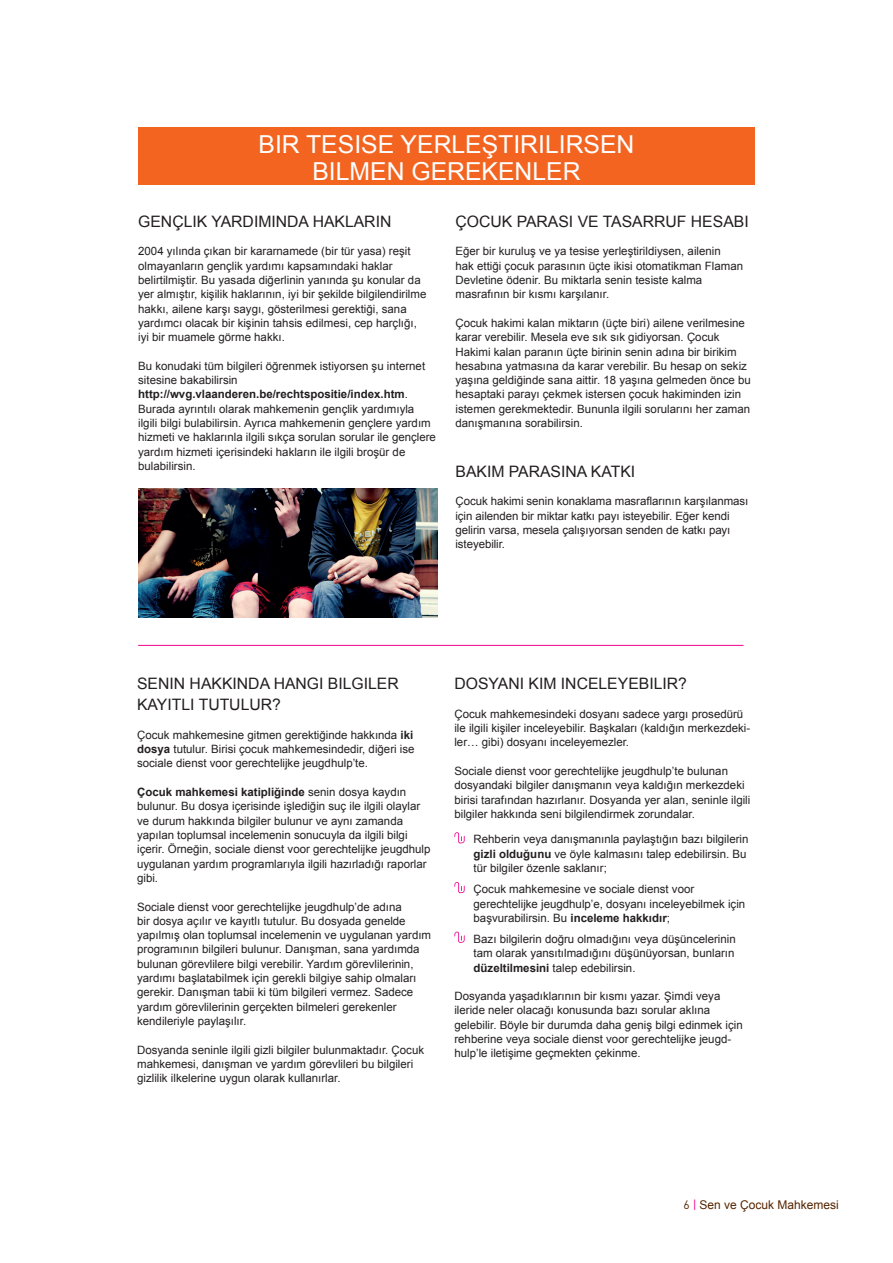
<style>
.page{position:relative;width:893px;height:1263px;background:#fff}
.page>*{position:absolute;margin:0;border:0;box-sizing:border-box;transform-origin:0 0}
.t1{font:24.75px/27px "Arial";color:#fff;text-align:center}
.t2{font:15.75px/21px "Arial";color:#231f20}
.t3{font:12px "Arial";color:#572500}
.t4{font:11.55px/14.2px "Arial";color:#231f20}
.s1{font-weight:700}
.s2{font-family:"DIN"}
.s3{font-family:"DIN";color:#ed028c}
</style>
<div class="page">
<div style="left:138px;top:128px;width:617px;height:57px;background:#f36421"></div>
<svg style="left:454px;top:832px;width:11px;height:12px"></svg>
<svg style="left:454px;top:882px;width:11px;height:11px"></svg>
<svg style="left:454px;top:931px;width:11px;height:12px"></svg>
<hr style="left:138px;top:645px;width:605px;height:1px;background:#ed028c">
<img style="left:138px;top:489px;width:299px;height:128px">
<h1 class="t1" style="left:258px;top:131px;width:373px">Bir tesise yerleştirilirsen bilmen gerekenler</h1>
<h2 class="t2" style="left:138px;top:211px;width:125px">Gençlik yardımın</h2>
<h2 class="t2" style="left:287px;top:211px;width:87px">da hakların</h2>
<p class="t4" style="left:138px;top:244px;width:290px">2004 yılında çıkan bir kararnamede (bir tür yasa) reşit olmayanların gençlik yardımı kapsamındaki haklar belirtilmiştir. Bu yasada diğerlinin yanında şu konular da yer almıştır, kişilik haklarının, iyi bir şekilde bilgilendirilme hakkı, ailene karşı saygı, gösterilmesi gerektiği, sana yardımcı olacak bir kişinin tahsis edilmesi, cep harçlığı, iyi bir muamele görme hakkı.</p>
<p class="t4" style="left:138px;top:359px;width:299px">Bu konudaki tüm bilgileri öğrenmek istiyorsen şu internet sitesine bakabilirsin <span class="s1">http://wvg.vlaanderen.be/rechtspositie/index.htm</span>.<br>Burada ayrıntılı olarak mahkemenin gençlik yardımıyla ilgili bilgi bulabilirsin. Ayrıca mahkemenin gençlere yardım hizmeti ve haklarınla ilgili sıkça sorulan sorular ile gençlere yardım hizmeti içerisindeki hakların ile ilgili broşür de bulabilirsin.</p>
<h2 class="t2" style="left:455px;top:211px;width:286px">Çocuk parası ve tasarruf hesabı</h2>
<p class="t4" style="left:455px;top:244px;width:289px">Eğer bir kuruluş ve ya tesise yerleştirildiysen, ailenin<br>hak ettiği çocuk parasının üçte ikisi otomatikman Flaman Devletine ödenir. Bu miktarla senin tesiste kalma masrafının bir kısmı karşılanır.</p>
<p class="t4" style="left:455px;top:316px;width:297px">Çocuk hakimi kalan miktarın (üçte biri) ailene verilmesine karar verebilir. Mesela eve sık sık gidiyorsan. Çocuk Hakimi kalan paranın üçte birinin senin adına bir birikim hesabına yatmasına da karar verebilir. Bu hesap on sekiz yaşına geldiğinde sana aittir. 18 yaşına gelmeden önce bu hesaptaki parayı çekmek istersen çocuk hakiminden izin istemen gerekmektedir. Bununla ilgili sorularını her zaman danışmanına sorabilirsin.</p>
<h2 class="t2" style="left:455px;top:461px;width:178px">Bakım parasına katkı</h2>
<p class="t4" style="left:455px;top:494px;width:294px">Çocuk hakimi senin konaklama masraflarının karşılanması için ailenden bir miktar katkı payı isteyebilir. Eğer kendi gelirin varsa, mesela çalışıyorsan senden de katkı payı isteyebilir.</p>
<h2 class="t2" style="left:137px;top:673px;width:257px">Sen in hakkında hangi bilgiler kayıtlı tutulur?</h2>
<p class="t4" style="left:137px;top:727px;width:279px;text-align:justify">Çocuk mahkemesine gitmen gerektiğinde hakkında <span class="s1">iki dosya</span> tutulur. Birisi çocuk mahkemesindedir, diğeri ise sociale dienst voor gerechtelijke jeugdhulp’te.</p>
<p class="t4" style="left:137px;top:785px;width:295px"><span class="s1">Çocuk mahkemesi katipliğinde</span> senin dosya kaydın bulunur. Bu dosya içerisinde işlediğin suç ile ilgili olaylar ve durum hakkında bilgiler bulunur ve aynı zamanda yapılan toplumsal incelemenin sonucuyla da ilgili bilgi içerir. Örneğin, sociale dienst voor gerechtelijke jeugdhulp uygulanan yardım programlarıyla ilgili hazırladığı raporlar gibi.</p>
<p class="t4" style="left:137px;top:899px;width:296px">Sociale dienst voor gerechtelijke jeugdhulp’de adına<br>bir dosya açılır ve kayıtlı tutulur. Bu dosyada genelde yapılmış olan toplumsal incelemenin ve uygulanan yardım programının bilgileri bulunur. Danışman, sana yardımda bulunan görevlilere bilgi verebilir. Yardım görevlilerinin, yardımı başlatabilmek için gerekli bilgiye sahip olmaları gerekir. Danışman tabii ki tüm bilgileri vermez. Sadece yardım görevlilerinin gerçekten bilmeleri gerekenler kendileriyle paylaşılır.</p>
<p class="t4" style="left:137px;top:1043px;width:288px">Dosyanda seninle ilgili gizli bilgiler bulunmaktadır. Çocuk mahkemesi, danışman ve yardım görevlileri bu bilgileri gizlilik ilkelerine uygun olarak kullanırlar.</p>
<h2 class="t2" style="left:454px;top:673px;width:234px">Dosyan i kim inceleyebilir?</h2>
<p class="t4" style="left:454px;top:707px;width:297px">Çocuk mahkemesindeki dosyanı sadece yargı prosedürü ile ilgili kişiler inceleyebilir. Başkaları (kaldığın merkezdeki&shy;ler… gibi) dosyanı inceleyemezler.</p>
<p class="t4" style="left:454px;top:764px;width:297px">Sociale dienst voor gerechtelijke jeugdhulp’te bulunan dosyandaki bilgiler danışmanın veya kaldığın merkezdeki birisi tarafından hazırlanır. Dosyanda yer alan, seninle ilgili bilgiler hakkında seni bilgilendirmek zorundalar.</p>
<p class="t4" style="left:474px;top:832px;width:276px">Rehberin veya danışmanınla paylaştığın bazı bilgilerin <span class="s1">gizli olduğunu</span> ve öyle kalmasını talep edebilirsin. Bu tür bilgiler özenle saklanır;</p>
<p class="t4" style="left:474px;top:882px;width:273px">Çocuk mahkemesine ve sociale dienst voor gerechtelijke jeugdhulp’e, dosyanı inceleyebilmek için başvurabilirsin. Bu <span class="s1">inceleme hakkıdır</span>;</p>
<p class="t4" style="left:474px;top:932px;width:264px;text-align:justify">Bazı bilgilerin doğru olmadığını veya düşüncelerinin tam olarak yansıtılmadığını düşünüyorsan, bunların <span class="s1">düzeltilmesini</span> talep edebilirsin.</p>
<p class="t4" style="left:454px;top:989px;width:290px">Dosyanda yaşadıklarının bir kısmı yazar. Şimdi veya ileride neler olacağı konusunda bazı sorular aklına gelebilir. Böyle bir durumda daha geniş bilgi edinmek için rehberine veya sociale dienst voor gerechtelijke jeugd&shy;hulp’le iletişime geçmekten çekinme.</p>
<p class="t3" style="left:683px;top:1197px;width:157px"><span class="s2">6</span> <span class="s3">|</span> Sen ve Çocuk Mahkemesi</p>
</div>
